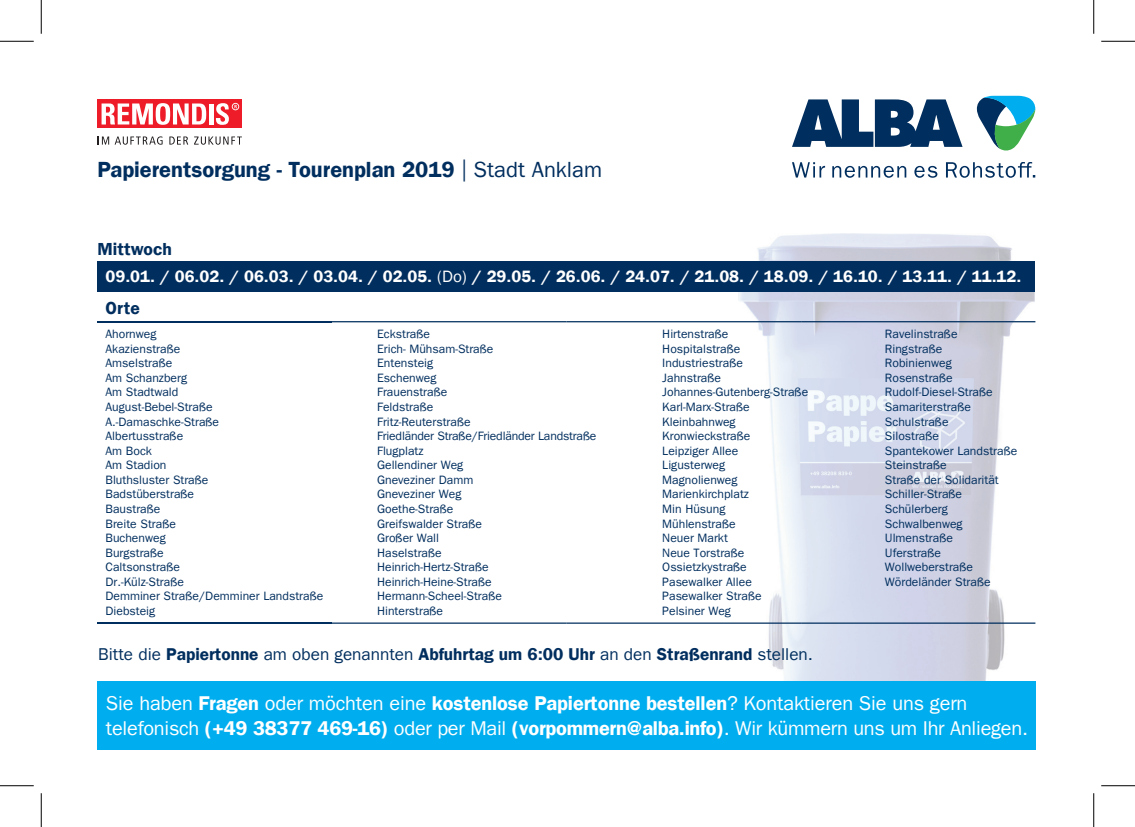
<style>
.page{position:relative;width:1135px;height:827px;background:#fff}
.page>*{position:absolute;margin:0;border:0;box-sizing:border-box;transform-origin:0 0}
.t1{font:600 22px "Franklin Gothic LT";color:#002e5e}
.t2{font:20px/25px "Franklin Gothic LT";letter-spacing:-.015em;color:#fff}
.t3{font:600 17.5px "Franklin Gothic LT";color:#002e5e}
.t4{font:600 17.12px "Franklin Gothic LT";color:#002e5e}
.t5{font:600 16.5px "Franklin Gothic LT";color:#fff}
.t6{font:12.12px/14.6px "Franklin Gothic LT";color:#002e5e}
.s1{font-weight:400}
.s2{font-weight:600}
</style>
<div class="page">
<img style="left:738px;top:234px;width:296px;height:447px">
<svg style="left:792px;top:162px;width:33px;height:15px"></svg>
<svg style="left:832px;top:166px;width:74px;height:12px"></svg>
<svg style="left:914px;top:166px;width:23px;height:12px"></svg>
<svg style="left:946px;top:162px;width:89px;height:16px"></svg>
<svg style="left:977px;top:96px;width:58px;height:55px"></svg>
<svg style="left:792px;top:99px;width:170px;height:48px"></svg>
<div style="left:97px;top:681px;width:938px;height:69px;background:#00aeef"></div>
<div style="left:97px;top:261px;width:938px;height:31px;background:#002e5e"></div>
<hr style="left:97px;top:321px;width:235px;height:1px;background:#002e5e">
<hr style="left:332px;top:321px;width:235px;height:1px;background:#002e5e">
<hr style="left:567px;top:321px;width:235px;height:1px;background:#002e5e">
<hr style="left:802px;top:321px;width:233px;height:1px;background:#002e5e">
<hr style="left:97px;top:622px;width:235px;height:1px;background:#002e5e">
<hr style="left:332px;top:622px;width:235px;height:1px;background:#002e5e">
<hr style="left:567px;top:622px;width:235px;height:1px;background:#002e5e">
<hr style="left:802px;top:622px;width:233px;height:1px;background:#002e5e">
<div style="left:97px;top:99px;width:145px;height:29px;background:#ee1c28"></div>
<svg style="left:102px;top:103px;width:105px;height:22px"></svg>
<hr style="left:209px;top:103px;width:4px;height:21px;background:#fff">
<svg style="left:216px;top:103px;width:22px;height:22px"></svg>
<svg style="left:98px;top:136px;width:11px;height:9px"></svg>
<svg style="left:115px;top:136px;width:48px;height:9px"></svg>
<svg style="left:169px;top:136px;width:19px;height:9px"></svg>
<svg style="left:194px;top:136px;width:48px;height:9px"></svg>
<hr style="left:0;top:41px;width:34px;height:1px;background:#000">
<hr style="left:1101px;top:41px;width:34px;height:1px;background:#000">
<hr style="left:0;top:785px;width:34px;height:1px;background:#000">
<hr style="left:1101px;top:785px;width:34px;height:1px;background:#000">
<hr style="left:41px;top:0;width:1px;height:34px;background:#000">
<hr style="left:41px;top:793px;width:1px;height:34px;background:#000">
<hr style="left:1093px;top:0;width:1px;height:34px;background:#000">
<hr style="left:1093px;top:793px;width:1px;height:34px;background:#000">
<h1 class="t1" style="left:97px;top:157px;width:506px">Papierentsorgung - Tourenplan 2019 <span class="s1">| Stadt Anklam</span></h1>
<h3 class="t3" style="left:97px;top:239px;width:76px">Mittwoch</h3>
<h3 class="t5" style="left:106px;top:267px;width:917px">09.01. / 06.02. / 06.03. / 03.04. / 02.05. <span class="s1">(Do)</span> / 29.05. / 26.06. / 24.07. / 21.08. / 18.09. / 16.10. / 13.11. / 11.12.</h3>
<h3 class="t3" style="left:106px;top:297px;width:36px">Orte</h3>
<p class="t6" style="left:106px;top:327px;width:219px">Ahornweg<br>Akazienstraße<br>Amselstraße<br>Am Schanzberg<br>Am Stadtwald<br>August-Bebel-Straße<br>A.-Damaschke-Straße<br>Albertusstraße<br>Am Bock<br>Am Stadion<br>Bluthsluster Straße<br>Badstüberstraße<br>Baustraße<br>Breite Straße<br>Buchenweg<br>Burgstraße<br>Caltsonstraße<br>Dr.-Külz-Straße<br>Demminer Straße/Demminer Landstraße<br>Diebsteig</p>
<p class="t6" style="left:377px;top:327px;width:221px">Eckstraße<br>Erich- Mühsam-Straße<br>Entensteig<br>Eschenweg<br>Frauenstraße<br>Feldstraße<br>Fritz-Reuterstraße<br>Friedländer Straße/Friedländer Landstraße<br>Flugplatz<br>Gellendiner Weg<br>Gneveziner Damm<br>Gneveziner Weg<br>Goethe-Straße<br>Greifswalder Straße<br>Großer Wall<br>Haselstraße<br>Heinrich-Hertz-Straße<br>Heinrich-Heine-Straße<br>Hermann-Scheel-Straße<br>Hinterstraße</p>
<p class="t6" style="left:662px;top:327px;width:147px">Hirtenstraße<br>Hospitalstraße<br>Industriestraße<br>Jahnstraße<br>Johannes-Gutenberg-Straße<br>Karl-Marx-Straße<br>Kleinbahnweg<br>Kronwieckstraße<br>Leipziger Allee<br>Ligusterweg<br>Magnolienweg<br>Marienkirchplatz<br>Min Hüsung<br>Mühlenstraße<br>Neuer Markt<br>Neue Torstraße<br>Ossietzkystraße<br>Pasewalker Allee<br>Pasewalker Straße<br>Pelsiner Weg</p>
<p class="t6" style="left:885px;top:327px;width:134px">Ravelinstraße<br>Ringstraße<br>Robinienweg<br>Rosenstraße<br>Rudolf-Diesel-Straße<br>Samariterstraße<br>Schulstraße<br>Silostraße<br>Spantekower Landstraße<br>Steinstraße<br>Straße der Solidarität<br>Schiller-Straße<br>Schülerberg<br>Schwalbenweg<br>Ulmenstraße<br>Uferstraße<br>Wollweberstraße<br>Wördeländer Straße</p>
<h3 class="t4" style="left:98px;top:644px;width:716px"><span class="s1">Bitte die</span> Papiertonne <span class="s1">am oben genannten</span> Abfuhrtag um 6:00 Uhr <span class="s1">an den</span> Straßenrand <span class="s1">stellen.</span></h3>
<h2 class="t2" style="left:106px;top:691px;width:924px">Sie haben <span class="s2">Fragen</span> oder möchten eine <span class="s2">kostenlose Papiertonne bestellen</span>? Kontaktieren Sie uns gern telefonisch <span class="s2">(+49 38377 469-16)</span> oder per Mail <span class="s2">(vorpommern@alba.info)</span>. Wir kümmern uns um Ihr Anliegen.</h2>
</div>
